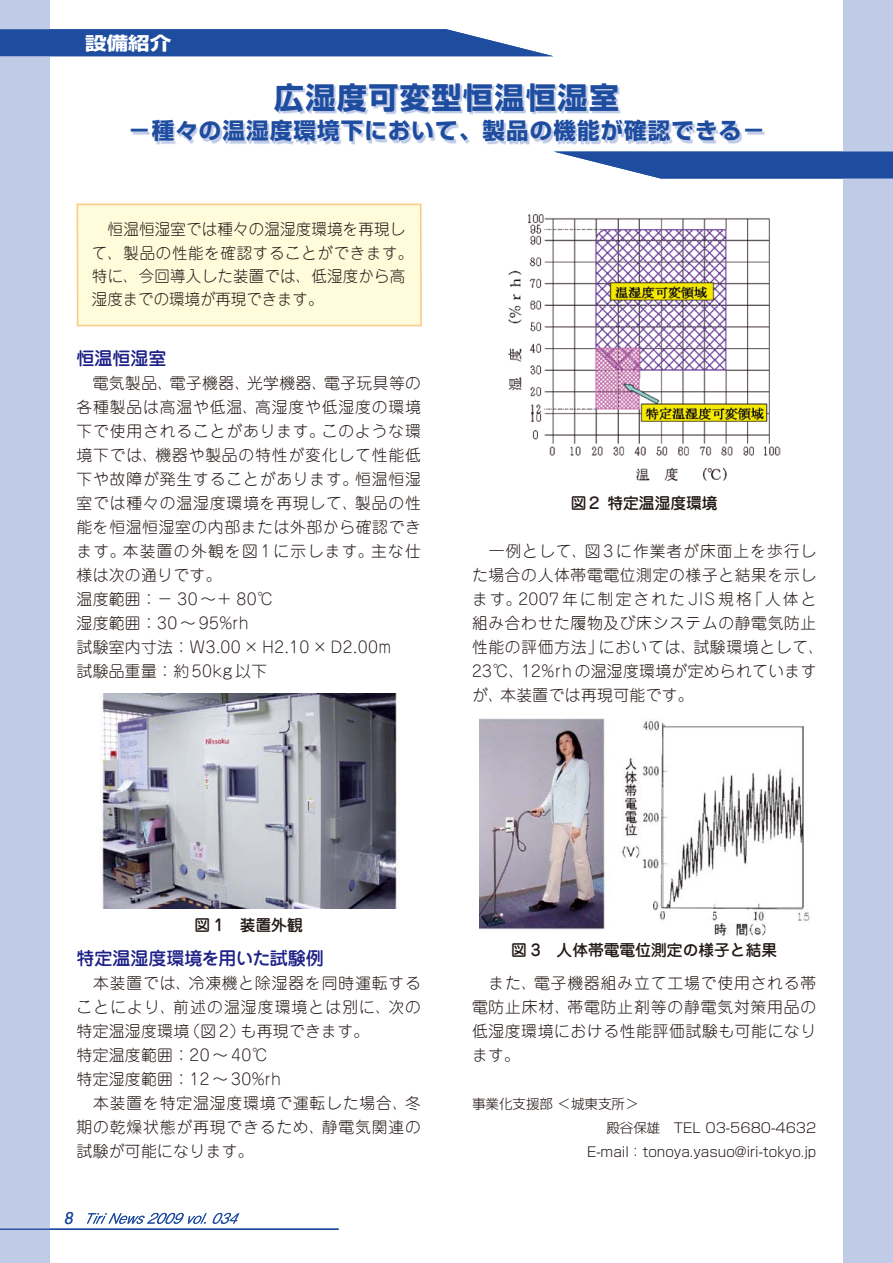
<style>
.page{position:relative;width:893px;height:1263px;background:#fff}
.page>*{position:absolute;margin:0;border:0;box-sizing:border-box;transform-origin:0 0}
.t1{font:30px "Shin Go Pro Bold 90 msp RKSJ H";letter-spacing:.05em;color:#1e4c9f}
.t2{font:22.5px "Shin Go Pro Bold 90 msp RKSJ H";letter-spacing:.05em;color:#1e4c9f}
.t3{font:18px "Jun 34 Pro Medium 90 msp RKSJ H";color:#1e2188}
.t4{font:18px "Shin Go Pro Bold 90 msp RKSJ H";color:#fff;scale:1.2 1}
.t5{font:italic 15.9px "Futura";color:#1e4c9f}
.t6{font:15.75px/24px "Jun 101 Pro Light 90 msp RKSJ H";letter-spacing:.045em;color:#231916}
.t7{font:15.75px/23.4px "Jun 101 Pro Light 90 msp RKSJ H";letter-spacing:.015em;color:#231916}
.t8{font:15.75px "Jun 34 Pro Medium 90 msp RKSJ H";color:#231916}
.t9{font:13.5px "Shin Go Pro Light 90 msp RKSJ H";color:#231916}
.s1{font-family:"Shin M Go Pro Light 90 msp RKSJ H"}
</style>
<div class="page">
<div style="left:0;top:0;width:50px;height:1263px;background:#c0cbe8"></div>
<div style="left:843px;top:0;width:50px;height:1263px;background:#c0cbe8"></div>
<svg style="left:0;top:29px;width:553px;height:27px;background:#345da8"></svg>
<svg style="left:559px;top:153px;width:334px;height:25px;background:#3f66ad"></svg>
<hr style="left:0;top:1229px;width:338px;height:1px;background:#1e4c9f">
<svg style="left:87px;top:1213px;width:152px;height:11px"></svg>
<img style="left:132px;top:85px;width:633px;height:60px">
<img style="left:554px;top:151px;width:339px;height:2px">
<img style="left:99px;top:693px;width:299px;height:216px">
<img style="left:508px;top:214px;width:273px;height:267px">
<div style="left:77px;top:204px;width:344px;height:122px;background:#fffcdb"></div>
<div style="left:77px;top:204px;width:345px;height:122px;border:2px solid #facc88"></div>
<img style="left:479px;top:718px;width:331px;height:218px">
<p class="t4" style="left:85px;top:36px;width:73px">設備紹介</p>
<h1 class="t1" style="left:274px;top:86px;width:346px">広湿度可変型恒温恒湿室</h1>
<h2 class="t2" style="left:128px;top:122px;width:638px">－種々の温湿度環境下において、製品の機能が確認できる－</h2>
<p class="t7" style="left:92px;top:220px;width:323px">　恒温恒湿室では種々の温湿度環境を再現して、製品の性能を確認することができます。特に、今回導入した装置では、低湿度から高湿度までの環境が再現できます。</p>
<p class="t3" style="left:77px;top:351px;width:91px">恒温恒湿室</p>
<p class="t6" style="left:77px;top:373px;width:346px">　電気製品、電子機器、光学機器、電子玩具等の各種製品は高温や低温、高湿度や低湿度の環境下で使用されることがあります。このような環境下では、機器や製品の特性が変化して性能低下や故障が発生することがあります。恒温恒湿室では種々の温湿度環境を再現して、製品の性能を恒温恒湿室の内部または外部から確認できます。本装置の外観を図1に示します。主な仕様は次の通りです。<br>温度範囲：－ 30～＋ 80℃<br>湿度範囲：30～95%rh<br>試験室内寸法：W3.00×H2.10×D2.00m<br>試験品重量：約50k<span class="s1">g</span> 以下</p>
<p class="t8" style="left:571px;top:497px;width:148px">図２ 特定温湿度環境</p>
<p class="t6" style="left:472px;top:541px;width:354px">　一例として、図 3 に作業者が床面上を歩行した場合の人体帯電電位測定の様子と結果を示します。2007年に制定されたJIS規格「人体と組み合わせた履物及び床システムの静電気防止性能の評価方法」においては、試験環境として、<br>23℃、12%rh の温湿度環境が定められていますが、本装置では再現可能です。</p>
<p class="t8" style="left:194px;top:919px;width:110px">図 1　装置外観</p>
<p class="t3" style="left:77px;top:951px;width:249px">特定温湿度環境を用いた試験例</p>
<p class="t6" style="left:77px;top:973px;width:346px">　本装置では、冷凍機と除湿器を同時運転することにより、前述の温湿度環境とは別に、次の特定温湿度環境（図2）も再現できます。<br>特定温度範囲：20～40℃<br>特定湿度範囲：12～30%rh<br>　本装置を特定温湿度環境で運転した場合、冬期の乾燥状態が再現できるため、静電気関連の試験が可能になります。</p>
<p class="t5" style="left:63px;top:1210px;width:11px">8</p>
<p class="t8" style="left:511px;top:944px;width:267px">図 3　人体帯電電位測定の様子と結果</p>
<p class="t6" style="left:472px;top:973px;width:346px;text-align:justify">　また、電子機器組み立て工場で使用される帯電防止床材、帯電防止剤等の静電気対策用品の低湿度環境における性能評価試験も可能になります。</p>
<p class="t9" style="left:472px;top:1098px;width:168px">事業化支援部 ＜城東支所＞</p>
<p class="t9" style="left:606px;top:1122px;width:211px">殿谷保雄　TEL 03-5680-4632</p>
<p class="t9" style="left:587px;top:1146px;width:231px">E-mail：tonoya.yasuo@iri-tokyo.jp</p>
</div>
